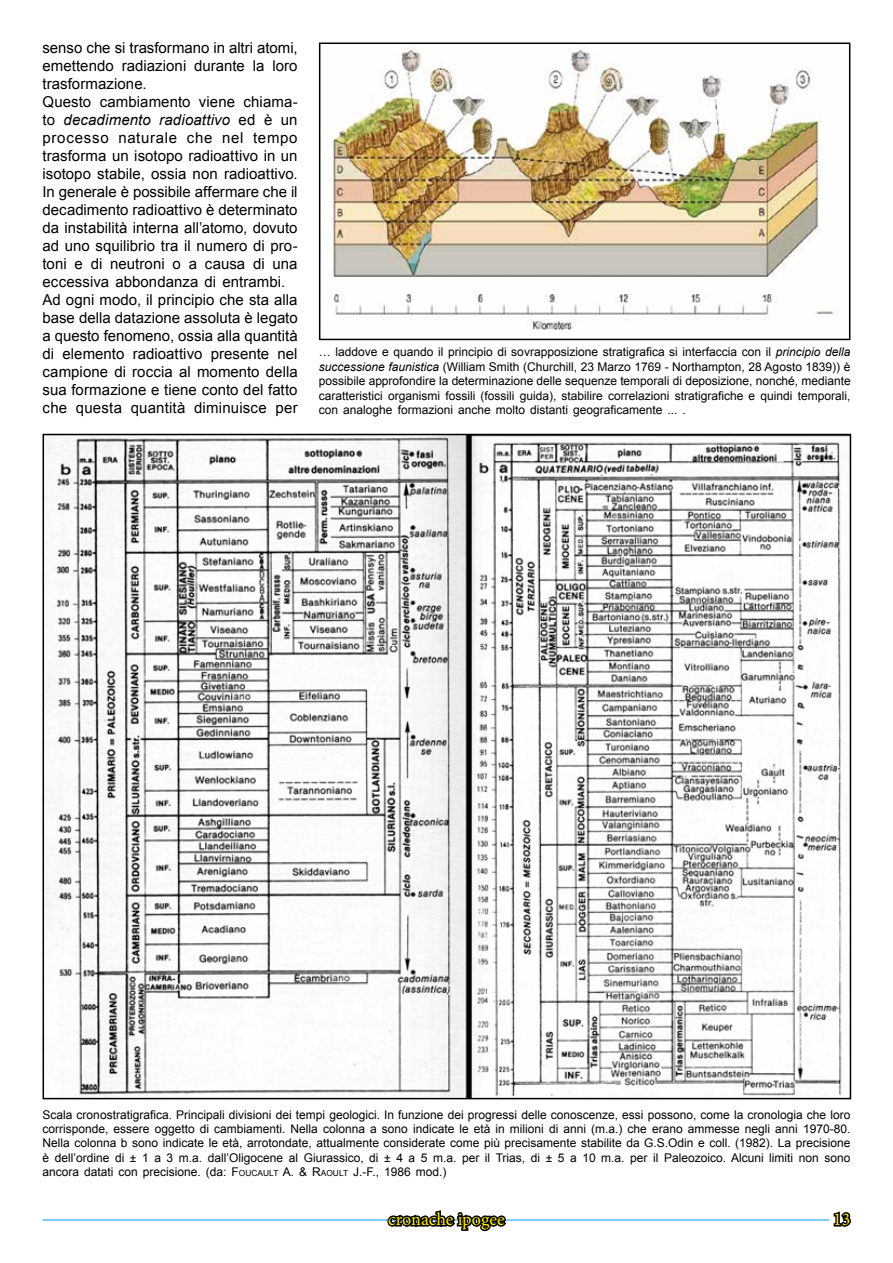
<style>
.page{position:relative;width:893px;height:1263px;background:#fff}
.page>*{position:absolute;margin:0;border:0;box-sizing:border-box;transform-origin:0 0}
.t1{font:18px "Minion Pro";letter-spacing:-.005em;color:#ffed00}
.t2{font:15px/18px "Arial";color:#000}
.t3{font:12px/14.4px "Arial";color:#000;text-align:justify}
.s1{font-style:italic}
.s2{font-style:inherit}
.s3{font-size:8.4px}
</style>
<div class="page">
<hr style="left:43px;top:1220px;width:786px;height:1px;background:#009fe3">
<svg style="left:385px;top:1210px;width:123px;height:22px"></svg>
<svg style="left:833px;top:1211px;width:18px;height:16px"></svg>
<img style="left:329px;top:48px;width:509px;height:281px">
<div style="left:319px;top:43px;width:531px;height:297px;border:2px solid #000"></div>
<img style="left:46px;top:437px;width:796px;height:659px">
<p class="t2" style="left:43px;top:39px;width:257px">senso che si trasformano in altri atomi, emettendo radiazioni durante la loro trasformazione.<br>Questo cambiamento viene chiama&shy;to <span class="s1">decadimento radioattivo</span> ed è un processo naturale che nel tempo trasforma un isotopo radioattivo in un isotopo stabile, ossia non radioattivo.<br>In generale è possibile affermare che il decadimento radioattivo è determinato da instabilità interna all’atomo, dovuto ad uno squilibrio tra il numero di pro&shy;toni e di neutroni o a causa di una eccessiva abbondanza di entrambi.<br>Ad ogni modo, il principio che sta alla base della datazione assoluta è legato a questo fenomeno, ossia alla quantità di elemento radioattivo presente nel campione di roccia al momento della sua formazione e tiene conto del fatto che questa quantità diminuisce per</p>
<p class="t3" style="left:319px;top:345px;width:533px">… laddove e quando il principio di sovrapposizione stratigrafica si interfaccia con il <span class="s1">principio della successione faunistica</span> (William Smith (Churchill, 23 Marzo 1769 - Northampton, 28 Agosto 1839)) è possibile approfondire la determinazione delle sequenze temporali di deposizione, nonché, mediante caratteristici organismi fossili (fossili guida), stabilire correlazioni stratigrafiche e quindi temporali, con analoghe formazioni anche molto distanti geograficamente ... .</p>
<p class="t3" style="left:43px;top:1107px;width:809px">Scala cronostratigrafica. Principali divisioni dei tempi geologici. In funzione dei progressi delle conoscenze, essi possono, come la cronologia che loro corrisponde, essere oggetto di cambiamenti. Nella colonna a sono indicate le età in milioni di anni (m.a.) che erano ammesse negli anni 1970-80.<br>Nella colonna b sono indicate le età, arrotondate, attualmente considerate come più precisamente stabilite da G.S.Odin e coll. (1982). La precisione è dell’ordine di ± 1 a 3 m.a. dall’Oligocene al Giurassico, di ± 4 a 5 m.a. per il Trias, di ± 5 a 10 m.a. per il Paleozoico. Alcuni limiti non sono ancora datati con precisione. (da: <span class="s2">F</span><span class="s3">OUCAULT</span> <span class="s2">A. &amp; R</span><span class="s3">AOULT</span> J.-F., 1986 mod.)</p>
<h1 class="t1" style="left:388px;top:1207px;width:118px">cronache ipogee</h1>
<h1 class="t1" style="left:833px;top:1207px;width:19px">13</h1>
</div>
